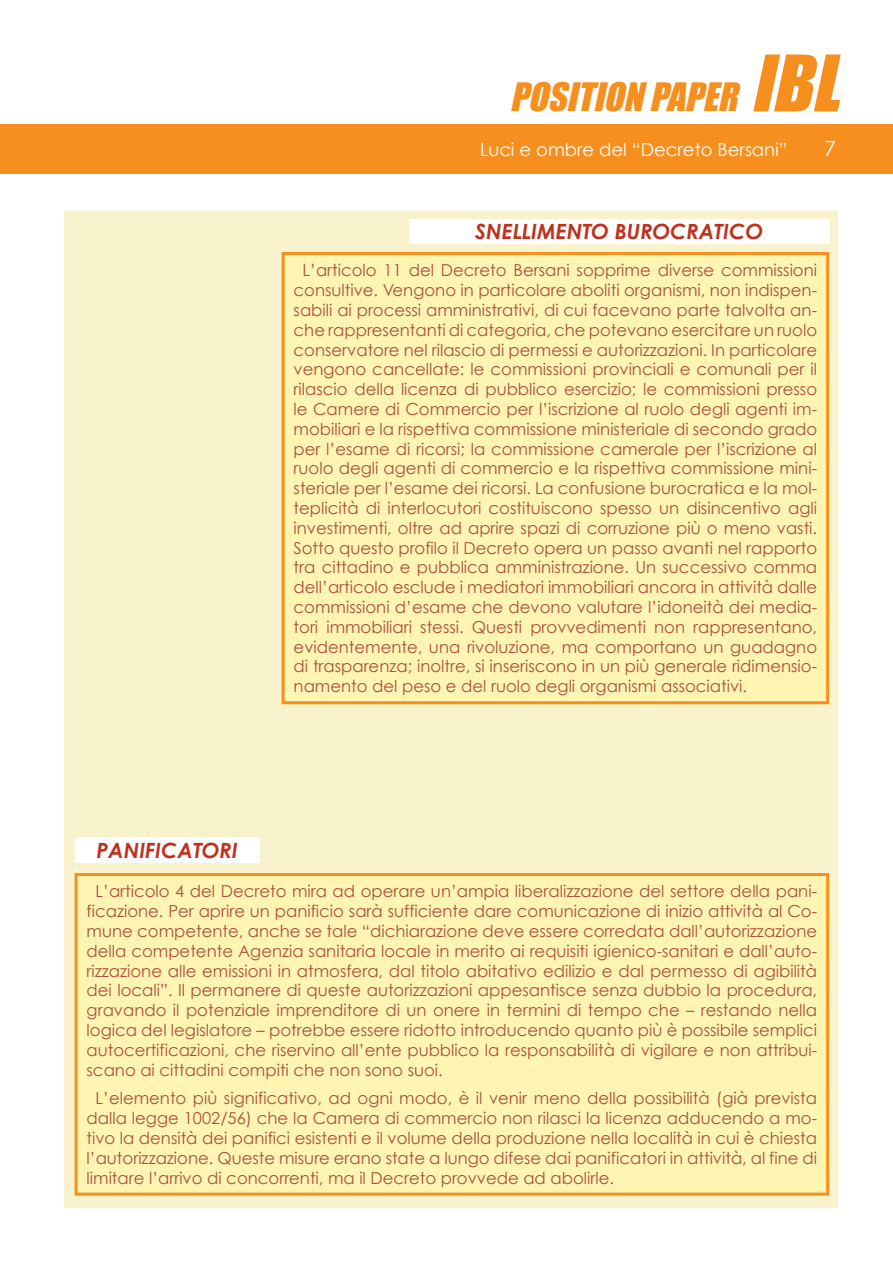
<style>
.page{position:relative;width:893px;height:1263px;background:#fff}
.page>*{position:absolute;margin:0;border:0;box-sizing:border-box;transform-origin:0 0}
.t1{font:italic 36px "Impact";color:#f78f1e}
.t2{font:italic 700 21px "Century Gothic";color:#bf311a}
.t3{font:18px "Century Gothic";color:#fff}
.t4{font:16.5px/19.8px "Century Gothic";color:#ab4e3d;text-align:justify}
.s1{font-size:72px}
</style>
<div class="page">
<div style="left:0;top:124px;width:893px;height:49px;background:#f78f1e"></div>
<div style="left:63px;top:210px;width:776px;height:998px;background:#f8f3cc"></div>
<div style="left:283px;top:254px;width:545px;height:449px;background:#fff5b3"></div>
<div style="left:282px;top:252px;width:547px;height:452px;border:3px solid #f78f1e"></div>
<div style="left:409px;top:219px;width:420px;height:24px;background:#fff"></div>
<div style="left:76px;top:874px;width:752px;height:320px;background:#fff5b3"></div>
<div style="left:75px;top:873px;width:754px;height:323px;border:3px solid #f78f1e"></div>
<div style="left:75px;top:837px;width:184px;height:25px;background:#fff"></div>
<h1 class="t1" style="left:510px;top:75px;width:348px">POSITION PAPER <span class="s1">IBL</span></h1>
<p class="t3" style="left:480px;top:139px;width:309px">Luci e ombre del “Decreto Bersani”</p>
<p class="t2" style="left:475px;top:218px;width:289px">SNELLIMENTO BUROCRATICO</p>
<p class="t4" style="left:294px;top:260px;width:525px;text-indent:9px">L’articolo 11 del Decreto Bersani sopprime diverse commissioni consultive. Vengono in particolare aboliti organismi, non indispen&shy;sabili ai processi amministrativi, di cui facevano parte talvolta an&shy;che rappresentanti di categoria, che potevano esercitare un ruolo conservatore nel rilascio di permessi e autorizzazioni. In particolare vengono cancellate: le commissioni provinciali e comunali per il rilascio della licenza di pubblico esercizio; le commissioni presso le Camere di Commercio per l’iscrizione al ruolo degli agenti im&shy;mobiliari e la rispettiva commissione ministeriale di secondo grado per l’esame di ricorsi; la commissione camerale per l’iscrizione al ruolo degli agenti di commercio e la rispettiva commissione mini&shy;steriale per l’esame dei ricorsi. La confusione burocratica e la mol&shy;teplicità di interlocutori costituiscono spesso un disincentivo agli investimenti, oltre ad aprire spazi di corruzione più o meno vasti.<br>Sotto questo profilo il Decreto opera un passo avanti nel rapporto tra cittadino e pubblica amministrazione. Un successivo comma dell’articolo esclude i mediatori immobiliari ancora in attività dalle commissioni d’esame che devono valutare l’idoneità dei media&shy;tori immobiliari stessi. Questi provvedimenti non rappresentano, evidentemente, una rivoluzione, ma comportano un guadagno di trasparenza; inoltre, si inseriscono in un più generale ridimensio&shy;namento del peso e del ruolo degli organismi associativi.</p>
<p class="t2" style="left:97px;top:836px;width:143px">PANIFICATORI</p>
<p class="t4" style="left:87px;top:881px;width:732px;text-indent:9px">L’articolo 4 del Decreto mira ad operare un’ampia liberalizzazione del settore della pani&shy;ficazione. Per aprire un panificio sarà sufficiente dare comunicazione di inizio attività al Co&shy;mune competente, anche se tale “dichiarazione deve essere corredata dall’autorizzazione della competente Agenzia sanitaria locale in merito ai requisiti igienico-sanitari e dall’auto&shy;rizzazione alle emissioni in atmosfera, dal titolo abitativo edilizio e dal permesso di agibilità dei locali”. Il permanere di queste autorizzazioni appesantisce senza dubbio la procedura, gravando il potenziale imprenditore di un onere in termini di tempo che – restando nella logica del legislatore – potrebbe essere ridotto introducendo quanto più è possibile semplici autocertificazioni, che riservino all’ente pubblico la responsabilità di vigilare e non attribui&shy;scano ai cittadini compiti che non sono suoi.</p>
<p class="t4" style="left:87px;top:1088px;width:732px;text-indent:9px">L’elemento più significativo, ad ogni modo, è il venir meno della possibilità (già prevista dalla legge 1002/56) che la Camera di commercio non rilasci la licenza adducendo a mo&shy;tivo la densità dei panifici esistenti e il volume della produzione nella località in cui è chiesta l’autorizzazione. Queste misure erano state a lungo difese dai panificatori in attività, al fine di limitare l’arrivo di concorrenti, ma il Decreto provvede ad abolirle.</p>
</div>
